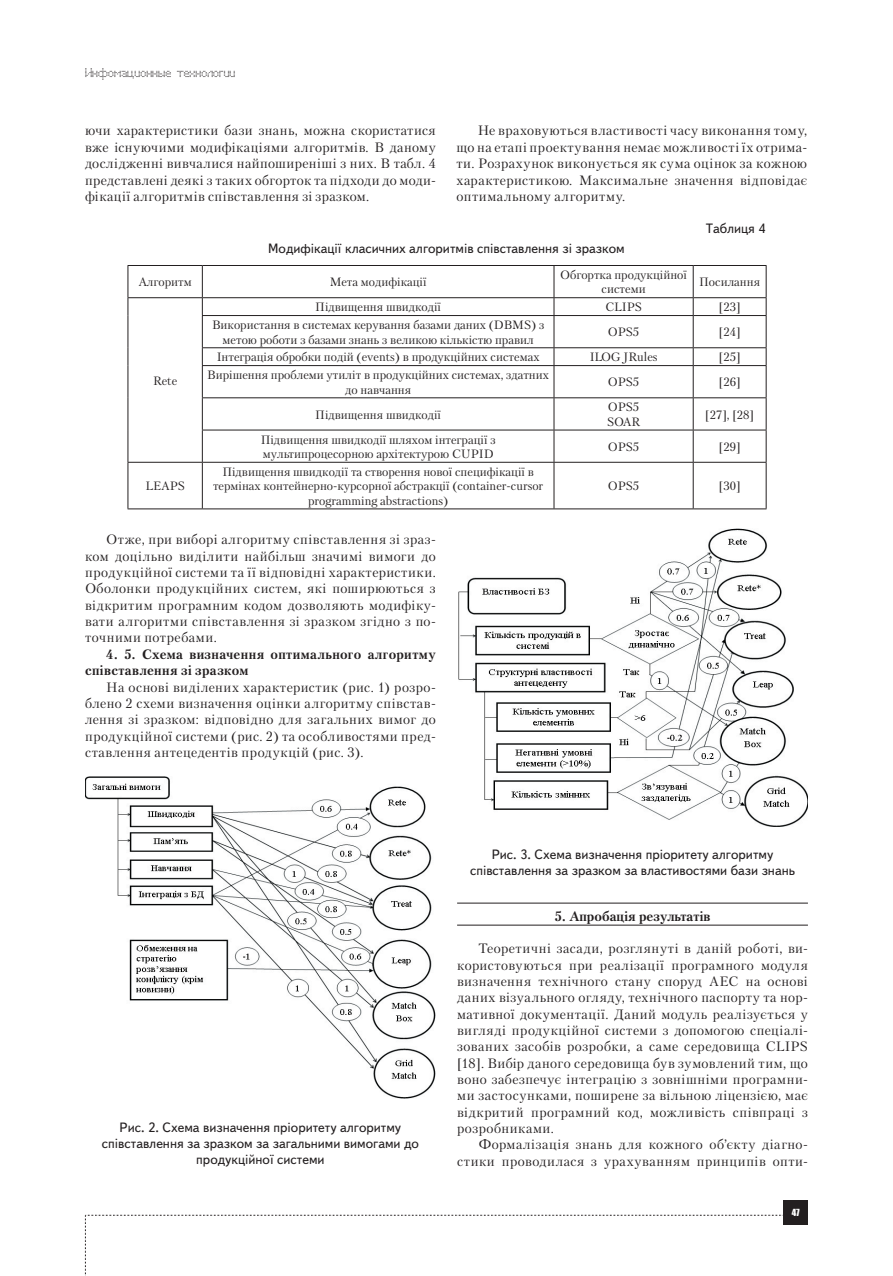
<style>
.page{position:relative;width:893px;height:1276px;background:#fff}
.page>*{position:absolute;margin:0;border:0;box-sizing:border-box;transform-origin:0 0}
.t1{font:13.5px/16.4px "Petersburg C";letter-spacing:.04em;color:#231f20;text-align:justify}
.t2{font:13.5px/16.2px "Text Book C";color:#231f20;text-align:center}
.t3{font:700 13.5px/16.4px "Petersburg C";letter-spacing:.02em;color:#231f20}
.t4{font:700 13.5px "Petersburg C";color:#231f20}
.t5{font:12px/14.4px "Petersburg C";color:#231f20;text-align:center}
.t6{font:12px "Perfo";letter-spacing:.015em;color:#231f20}
.t7{font:9px "Impact";color:#fff}
</style>
<div class="page">
<svg style="left:85px;top:1215px;width:699px;height:61px"></svg>
<div style="left:784px;top:1200px;width:24px;height:25px;background:#231f20"></div>
<img style="left:85px;top:776px;width:351px;height:323px">
<hr style="left:128px;top:265px;width:74px;height:1px;background:#231f20">
<hr style="left:128px;top:266px;width:1px;height:31px;background:#231f20">
<hr style="left:202px;top:265px;width:352px;height:1px;background:#231f20">
<hr style="left:202px;top:266px;width:1px;height:31px;background:#231f20">
<hr style="left:554px;top:265px;width:139px;height:1px;background:#231f20">
<hr style="left:554px;top:266px;width:1px;height:31px;background:#231f20">
<hr style="left:693px;top:265px;width:73px;height:1px;background:#231f20">
<hr style="left:693px;top:266px;width:1px;height:31px;background:#231f20">
<hr style="left:766px;top:266px;width:1px;height:31px;background:#231f20">
<hr style="left:128px;top:297px;width:74px;height:1px;background:#231f20">
<svg style="left:128px;top:298px;width:1px;height:17px"></svg>
<hr style="left:202px;top:297px;width:352px;height:1px;background:#231f20">
<svg style="left:202px;top:298px;width:1px;height:17px"></svg>
<hr style="left:554px;top:297px;width:139px;height:1px;background:#231f20">
<svg style="left:554px;top:298px;width:1px;height:17px"></svg>
<hr style="left:693px;top:297px;width:73px;height:1px;background:#231f20">
<svg style="left:693px;top:298px;width:1px;height:17px"></svg>
<svg style="left:766px;top:298px;width:1px;height:17px"></svg>
<hr style="left:128px;top:315px;width:1px;height:33px;background:#231f20">
<hr style="left:202px;top:315px;width:352px;height:1px;background:#231f20">
<hr style="left:202px;top:316px;width:1px;height:31px;background:#231f20">
<hr style="left:554px;top:315px;width:139px;height:1px;background:#231f20">
<hr style="left:554px;top:316px;width:1px;height:31px;background:#231f20">
<hr style="left:693px;top:315px;width:73px;height:1px;background:#231f20">
<hr style="left:693px;top:316px;width:1px;height:31px;background:#231f20">
<hr style="left:766px;top:316px;width:1px;height:31px;background:#231f20">
<svg style="left:128px;top:348px;width:1px;height:17px"></svg>
<hr style="left:202px;top:347px;width:352px;height:1px;background:#231f20">
<svg style="left:202px;top:348px;width:1px;height:17px"></svg>
<hr style="left:554px;top:347px;width:139px;height:1px;background:#231f20">
<svg style="left:554px;top:348px;width:1px;height:17px"></svg>
<hr style="left:693px;top:347px;width:73px;height:1px;background:#231f20">
<svg style="left:693px;top:348px;width:1px;height:17px"></svg>
<svg style="left:766px;top:348px;width:1px;height:17px"></svg>
<hr style="left:128px;top:365px;width:1px;height:33px;background:#231f20">
<hr style="left:202px;top:365px;width:352px;height:1px;background:#231f20">
<hr style="left:202px;top:366px;width:1px;height:31px;background:#231f20">
<hr style="left:554px;top:365px;width:139px;height:1px;background:#231f20">
<hr style="left:554px;top:366px;width:1px;height:31px;background:#231f20">
<hr style="left:693px;top:365px;width:73px;height:1px;background:#231f20">
<hr style="left:693px;top:366px;width:1px;height:31px;background:#231f20">
<hr style="left:766px;top:366px;width:1px;height:31px;background:#231f20">
<hr style="left:128px;top:398px;width:1px;height:32px;background:#231f20">
<hr style="left:202px;top:397px;width:352px;height:1px;background:#231f20">
<hr style="left:202px;top:398px;width:1px;height:32px;background:#231f20">
<hr style="left:554px;top:397px;width:139px;height:1px;background:#231f20">
<hr style="left:554px;top:398px;width:1px;height:32px;background:#231f20">
<hr style="left:693px;top:397px;width:73px;height:1px;background:#231f20">
<hr style="left:693px;top:398px;width:1px;height:32px;background:#231f20">
<hr style="left:766px;top:398px;width:1px;height:32px;background:#231f20">
<hr style="left:128px;top:430px;width:1px;height:32px;background:#231f20">
<hr style="left:202px;top:430px;width:352px;height:1px;background:#231f20">
<hr style="left:202px;top:430px;width:1px;height:32px;background:#231f20">
<hr style="left:554px;top:430px;width:139px;height:1px;background:#231f20">
<hr style="left:554px;top:430px;width:1px;height:32px;background:#231f20">
<hr style="left:693px;top:430px;width:73px;height:1px;background:#231f20">
<hr style="left:693px;top:430px;width:1px;height:32px;background:#231f20">
<hr style="left:766px;top:430px;width:1px;height:32px;background:#231f20">
<hr style="left:128px;top:462px;width:74px;height:1px;background:#231f20">
<hr style="left:128px;top:463px;width:1px;height:45px;background:#231f20">
<hr style="left:202px;top:462px;width:352px;height:1px;background:#231f20">
<hr style="left:202px;top:463px;width:1px;height:45px;background:#231f20">
<hr style="left:554px;top:462px;width:139px;height:1px;background:#231f20">
<hr style="left:554px;top:463px;width:1px;height:45px;background:#231f20">
<hr style="left:693px;top:462px;width:73px;height:1px;background:#231f20">
<hr style="left:693px;top:463px;width:1px;height:45px;background:#231f20">
<hr style="left:766px;top:463px;width:1px;height:45px;background:#231f20">
<hr style="left:128px;top:508px;width:74px;height:1px;background:#231f20">
<hr style="left:202px;top:508px;width:352px;height:1px;background:#231f20">
<hr style="left:554px;top:508px;width:139px;height:1px;background:#231f20">
<hr style="left:693px;top:508px;width:73px;height:1px;background:#231f20">
<hr style="left:457px;top:902px;width:351px;height:1px;background:#231f20">
<hr style="left:457px;top:924px;width:351px;height:1px;background:#231f20">
<img style="left:458px;top:529px;width:350px;height:297px">
<p class="t6" style="left:85px;top:66px;width:152px">Инфомационные технологии</p>
<p class="t1" style="left:85px;top:122px;width:352px">ючи характеристики бази знань, можна скористатися вже існуючими модифікаціями алгоритмів. В даному дослідженні вивчалися найпоширеніші з них. В табл. 4 представлені деякі з таких обгорток та підходи до моди&shy;фікації алгоритмів співставлення зі зразком.</p>
<p class="t1" style="left:456px;top:122px;width:352px;text-indent:21px">Не враховуються властивості часу виконання тому, що на етапі проектування немає можливості їх отрима&shy;ти. Розрахунок виконується як сума оцінок за кожною характеристикою. Максимальне значення відповідає оптимальному алгоритму.</p>
<p class="t2" style="left:706px;top:220px;width:61px">Таблиця 4</p>
<p class="t2" style="left:268px;top:241px;width:358px">Модифікації класичних алгоритмів співставлення зі зразком</p>
<p class="t5" style="left:138px;top:275px;width:55px">Алгоритм</p>
<p class="t5" style="left:330px;top:275px;width:98px">Мета модифікації</p>
<p class="t5" style="left:560px;top:267px;width:128px">Обгортка продукційної системи</p>
<p class="t5" style="left:699px;top:275px;width:62px">Посилання</p>
<p class="t5" style="left:153px;top:373px;width:26px">Rete</p>
<p class="t5" style="left:145px;top:479px;width:41px">LEAPS</p>
<p class="t5" style="left:315px;top:300px;width:127px">Підвищення швидкодії</p>
<p class="t5" style="left:605px;top:300px;width:38px">CLIPS</p>
<p class="t5" style="left:719px;top:300px;width:23px">[23]</p>
<p class="t5" style="left:212px;top:317px;width:334px">Використання в системах керування базами даних (DBMS) з метою роботи з базами знань з великою кількістю правил</p>
<p class="t5" style="left:608px;top:325px;width:33px">OPS5</p>
<p class="t5" style="left:719px;top:325px;width:23px">[24]</p>
<p class="t5" style="left:217px;top:350px;width:324px">Інтеграція обробки подій (events) в продукційних системах</p>
<p class="t5" style="left:590px;top:350px;width:69px">ILOG JRules</p>
<p class="t5" style="left:719px;top:350px;width:23px">[25]</p>
<p class="t5" style="left:207px;top:368px;width:343px">Вирішення проблеми утиліт в продукційних системах, здатних до навчання</p>
<p class="t5" style="left:608px;top:375px;width:33px">OPS5</p>
<p class="t5" style="left:719px;top:375px;width:23px">[26]</p>
<p class="t5" style="left:315px;top:407px;width:127px">Підвищення швидкодії</p>
<p class="t5" style="left:607px;top:400px;width:35px;text-align:left">OPS5<br>SOAR</p>
<p class="t5" style="left:705px;top:407px;width:50px">[27], [28]</p>
<p class="t5" style="left:261px;top:432px;width:236px;text-align:left">Підвищення швидкодії шляхом інтеграції з мультипроцесорною архітектурою CUPID</p>
<p class="t5" style="left:608px;top:439px;width:33px">OPS5</p>
<p class="t5" style="left:719px;top:439px;width:23px">[29]</p>
<p class="t5" style="left:213px;top:464px;width:332px">Підвищення швидкодії та створення нової специфікації в термінах контейнерно-курсорної абстракції (container-cursor programming abstractions)</p>
<p class="t5" style="left:608px;top:479px;width:33px">OPS5</p>
<p class="t5" style="left:719px;top:479px;width:23px">[30]</p>
<p class="t1" style="left:85px;top:531px;width:352px;text-indent:21px">Отже, при виборі алгоритму співставлення зі зраз&shy;ком доцільно виділити найбільш значимі вимоги до продукційної системи та її відповідні характеристики.<br>Оболонки продукційних систем, які поширюються з відкритим програмним кодом дозволяють модифіку&shy;вати алгоритми співставлення зі зразком згідно з по&shy;точними потребами.</p>
<p class="t3" style="left:85px;top:645px;width:352px;text-indent:21px">4. 5. Схема визначення оптимального алгоритму співставлення зі зразком</p>
<p class="t1" style="left:85px;top:678px;width:352px;text-indent:21px">На основі виділених характеристик (рис. 1) розро&shy;блено 2 схеми визначення оцінки алгоритму співстав&shy;лення зі зразком: відповідно для загальних вимог до продукційної системи (рис. 2) та особливостями пред&shy;ставлення антецедентів продукцій (рис. 3).</p>
<p class="t2" style="left:102px;top:1119px;width:318px">Рис. 2. Схема визначення пріоритету алгоритму співставлення за зразком за загальними вимогами до продукційної системи</p>
<p class="t2" style="left:470px;top:846px;width:326px">Рис. 3. Схема визначення пріоритету алгоритму співставлення за зразком за властивостями бази знань</p>
<p class="t4" style="left:555px;top:907px;width:157px">5. Апробація результатів</p>
<p class="t1" style="left:457px;top:940px;width:352px;text-indent:21px">Теоретичні засади, розглянуті в даній роботі, ви&shy;користовуються при реалізації програмного модуля визначення технічного стану споруд АЕС на основі даних візуального огляду, технічного паспорту та нор&shy;мативної документації. Даний модуль реалізується у вигляді продукційної системи з допомогою спеціалі&shy;зованих засобів розробки, а саме середовища CLIPS [18]. Вибір даного середовища був зумовлений тим, що воно забезпечує інтеграцію з зовнішніми програмни&shy;ми застосунками, поширене за вільною ліцензією, має відкритий програмний код, можливість співпраці з розробниками.</p>
<p class="t1" style="left:457px;top:1136px;width:352px;text-align:right">Формалізація знань для кожного об’єкту діагно&shy;стики проводилася з урахуванням принципів опти-</p>
<p class="t7" style="left:792px;top:1205px;width:9px">47</p>
</div>
